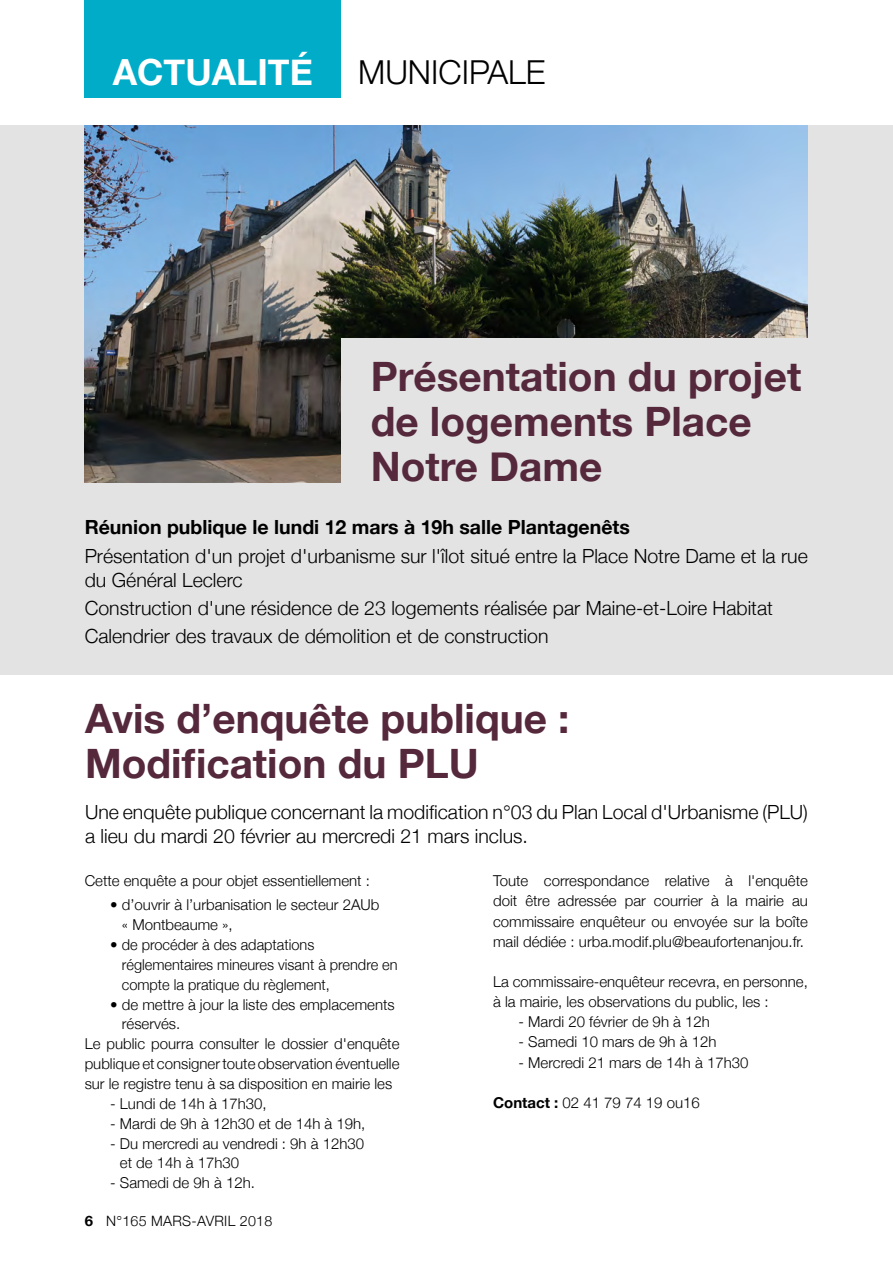
<style>
.page{position:relative;width:893px;height:1263px;background:#fff}
.page>*{position:absolute;margin:0;border:0;box-sizing:border-box;transform-origin:0 0}
.t1{font:700 40.5px/45px "Helvetica Neue";color:#55283b}
.t2{font:700 36px "Helvetica Neue";color:#fff}
.t3{font:300 33px "Helvetica Neue";color:#000}
.t4{font:300 19.5px/24px "Helvetica Neue";color:#000}
.t5{font:700 19.5px "Helvetica Neue";color:#000}
.t6{font:300 15px/19.8px "Helvetica Neue";color:#000}
.t7{font:300 14.25px "Helvetica Neue";letter-spacing:.02em;color:#000}
.s1{font-weight:700}
</style>
<div class="page">
<div style="left:0;top:125px;width:893px;height:550px;background:#e3e3e3"></div>
<div style="left:85px;top:0;width:256px;height:97px;background:#00acc8"></div>
<img style="left:85px;top:125px;width:723px;height:358px">
<div style="left:341px;top:339px;width:480px;height:155px;background:#e3e3e3"></div>
<h2 class="t2" style="left:113px;top:44px;width:201px">ACTUALITÉ</h2>
<h3 class="t3" style="left:358px;top:46px;width:189px">MUNICIPALE</h3>
<h1 class="t1" style="left:371px;top:355px;width:432px">Présentation du projet de logements Place<br>Notre Dame</h1>
<h3 class="t5" style="left:85px;top:512px;width:547px">Réunion publique le lundi 12 mars à 19h salle Plantagenêts</h3>
<h3 class="t4" style="left:85px;top:543px;width:725px">Présentation d'un projet d'urbanisme sur l'îlot situé entre la Place Notre Dame et la rue du Général Leclerc</h3>
<h3 class="t4" style="left:85px;top:593px;width:690px;line-height:28.2px">Construction d'une résidence de 23 logements réalisée par Maine-et-Loire Habitat<br>Calendrier des travaux de démolition et de construction</h3>
<h1 class="t1" style="left:85px;top:697px;width:486px">Avis d’enquête publique :<br>Modification du PLU</h1>
<h3 class="t4" style="left:85px;top:799px;width:724px">Une enquête publique concernant la modification n°03 du Plan Local d'Urbanisme (PLU) a lieu du mardi 20 février au mercredi 21 mars inclus.</h3>
<p class="t6" style="left:85px;top:870px;width:287px">Cette enquête a pour objet essentiellement :</p>
<p class="t6" style="left:122px;top:894px;width:259px;text-indent:-12px">• d’ouvrir à l’urbanisation le secteur 2AUb « Montbeaume »,</p>
<p class="t6" style="left:122px;top:934px;width:277px;text-indent:-12px">• de procéder à des adaptations réglementaires mineures visant à prendre en compte la pratique du règlement,</p>
<p class="t6" style="left:110px;top:993px;width:286px">• de mettre à jour la liste des emplacements</p>
<p class="t6" style="left:122px;top:1013px;width:60px">réservés.</p>
<p class="t6" style="left:85px;top:1033px;width:316px">Le public pourra consulter le dossier d'enquête</p>
<p class="t6" style="left:85px;top:1053px;width:316px">publique et consigner toute observation éventuelle</p>
<p class="t6" style="left:85px;top:1073px;width:309px">sur le registre tenu à sa disposition en mairie les</p>
<p class="t6" style="left:110px;top:1093px;width:158px">- Lundi de 14h à 17h30,</p>
<p class="t6" style="left:110px;top:1112px;width:257px">- Mardi de 9h à 12h30 et de 14h à 19h,</p>
<p class="t6" style="left:120px;top:1132px;width:246px;text-indent:-10px">- Du mercredi au vendredi : 9h à 12h30 et de 14h à 17h30</p>
<p class="t6" style="left:110px;top:1172px;width:146px">- Samedi de 9h à 12h.</p>
<p class="t7" style="left:85px;top:1209px;width:189px"><span class="s1">6</span> N°165 MARS-AVRIL 2018</p>
<p class="t6" style="left:493px;top:870px;width:316px;text-align:justify">Toute correspondance relative à l'enquête doit être adressée par courrier à la mairie au commissaire enquêteur ou envoyée sur la boîte mail dédiée : urba.modif.plu@beaufortenanjou.fr.</p>
<p class="t6" style="left:493px;top:971px;width:316px">La commissaire-enquêteur recevra, en personne, à la mairie, les observations du public, les :</p>
<p class="t6" style="left:519px;top:1011px;width:193px">- Mardi 20 février de 9h à 12h</p>
<p class="t6" style="left:519px;top:1031px;width:199px">- Samedi 10 mars de 9h à 12h</p>
<p class="t6" style="left:519px;top:1051px;width:231px">- Mercredi 21 mars de 14h à 17h30</p>
<p class="t6" style="left:493px;top:1092px;width:208px"><span class="s1">Contact :</span> 02 41 79 74 19 ou16</p>
</div>
